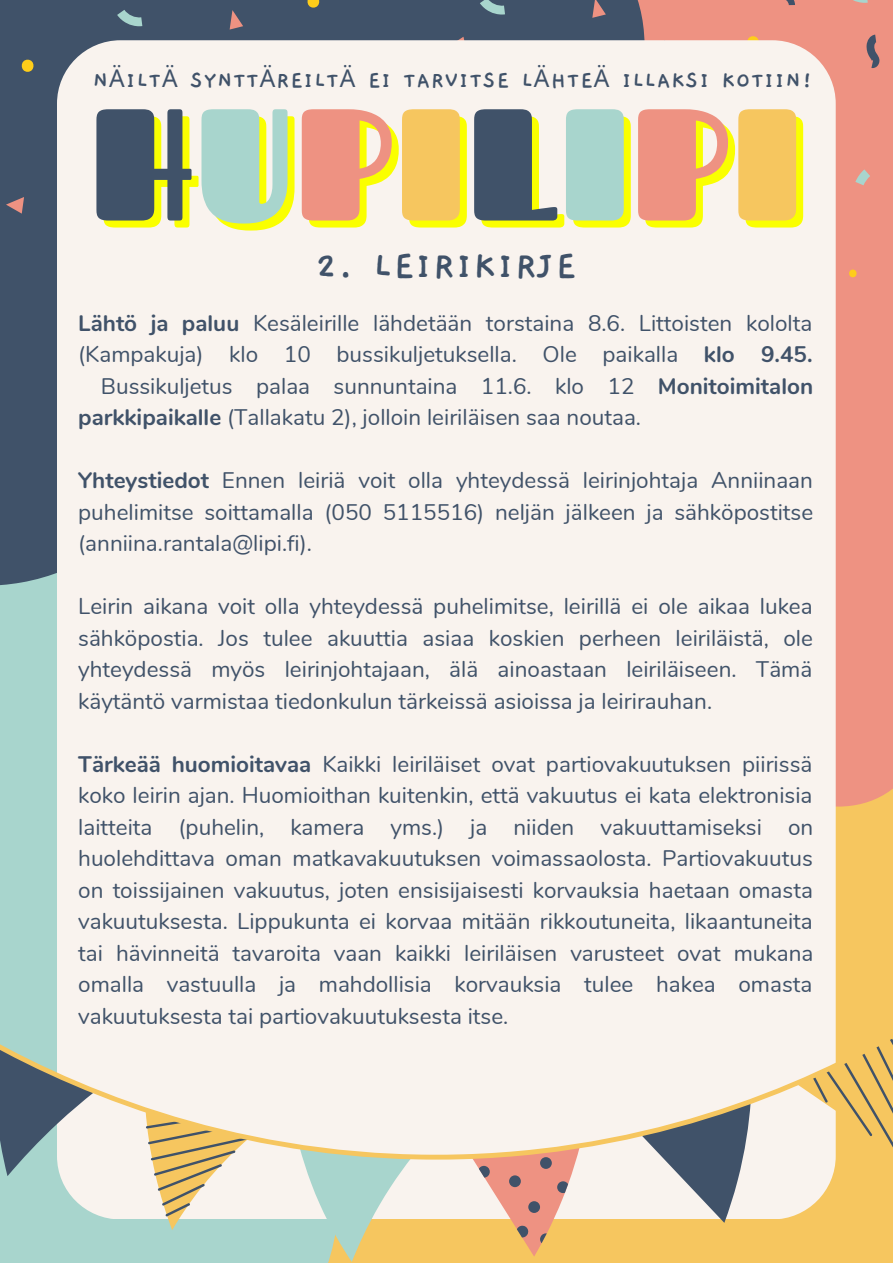
<style>
.page{position:relative;width:893px;height:1264px;background:#fff}
.page>*{position:absolute;margin:0;border:0;box-sizing:border-box;transform-origin:0 0}
.t1{font:158.55px "Fascinate";color:#faff00}
.t2{font:700 40.5px "Gaegu";letter-spacing:.05em;color:#405269}
.t3{font:700 24.45px "Gaegu";letter-spacing:.05em;color:#405269}
.t4{font:22.5px/31.5px "Nunito";color:#405269;text-align:justify}
.s1{font-family:"Noto Sans";font-weight:400}
.s2{font-weight:700}
</style>
<div class="page">
<div style="left:468px;top:891px;width:424px;height:371px;background:#f6c65f"></div>
<div style="left:0;top:591px;width:468px;height:671px;background:#a8d5cd"></div>
<svg style="left:646px;top:0;width:246px;height:891px;background:#ee9780"></svg>
<div style="left:0;top:0;width:646px;height:591px;background:#405269"></div>
<svg style="left:866px;top:35px;width:13px;height:33px"></svg>
<svg style="left:769px;top:0;width:26px;height:5px"></svg>
<svg style="left:847px;top:269px;width:10px;height:8px"></svg>
<svg style="left:745px;top:36px;width:15px;height:4px"></svg>
<svg style="left:842px;top:0;width:25px;height:3px"></svg>
<svg style="left:855px;top:169px;width:15px;height:16px"></svg>
<svg style="left:836px;top:133px;width:15px;height:13px"></svg>
<svg style="left:814px;top:25px;width:15px;height:13px"></svg>
<svg style="left:592px;top:0;width:13px;height:18px"></svg>
<svg style="left:0;top:136px;width:8px;height:12px"></svg>
<svg style="left:29px;top:0;width:41px;height:29px"></svg>
<svg style="left:17px;top:52px;width:21px;height:20px"></svg>
<svg style="left:117px;top:0;width:39px;height:26px"></svg>
<svg style="left:6px;top:197px;width:18px;height:17px"></svg>
<svg style="left:492px;top:37px;width:25px;height:3px"></svg>
<svg style="left:406px;top:0;width:26px;height:17px"></svg>
<svg style="left:305px;top:0;width:16px;height:8px"></svg>
<svg style="left:480px;top:0;width:25px;height:15px"></svg>
<svg style="left:141px;top:37px;width:138px;height:3px"></svg>
<svg style="left:451px;top:37px;width:15px;height:3px"></svg>
<svg style="left:203px;top:0;width:40px;height:30px"></svg>
<div style="left:57px;top:40px;width:778px;height:1179px;background:#f9f3ee;border-radius:63px"></div>
<svg style="left:299px;top:1243px;width:113px;height:18px;background:#d8cb88"></svg>
<svg style="left:471px;top:1243px;width:109px;height:13px"></svg>
<svg style="left:0;top:1159px;width:892px;height:84px"></svg>
<svg style="left:0;top:1012px;width:892px;height:147px"></svg>
<p class="t3" style="left:93px;top:69px;width:721px">N<span class="s1">Ä</span>ILT<span class="s1">Ä</span> SYNTT<span class="s1">Ä</span>REILT<span class="s1">Ä</span> EI TARVITSE L<span class="s1">Ä</span>HTE<span class="s1">Ä</span> ILLAKSI KOTIIN!</p>
<p class="t1" style="left:96px;top:63px;width:715px">HUPILIPI</p>
<p class="t2" style="left:316px;top:246px;width:262px">2. LEIRIKIRJE</p>
<p class="t4" style="left:78px;top:308px;width:735px"><span class="s2">Lähtö ja paluu</span> Kesäleirille lähdetään torstaina 8.6. Littoisten kololta</p>
<p class="t4" style="left:78px;top:339px;width:735px">(Kampakuja) klo 10 bussikuljetuksella. Ole paikalla <span class="s2">klo 9.45.</span></p>
<p class="t4" style="left:101px;top:370px;width:713px">Bussikuljetus palaa sunnuntaina 11.6. klo 12 <span class="s2">Monitoimitalon</span></p>
<p class="t4" style="left:78px;top:402px;width:564px"><span class="s2">parkkipaikalle</span> (Tallakatu 2), jolloin leiriläisen saa noutaa.</p>
<p class="t4" style="left:78px;top:465px;width:736px"><span class="s2">Yhteystiedot</span> Ennen leiriä voit olla yhteydessä leirinjohtaja Anniinaan puhelimitse soittamalla (050 5115516) neljän jälkeen ja sähköpostitse (anniina.rantala@lipi.fi).</p>
<p class="t4" style="left:78px;top:591px;width:736px">Leirin aikana voit olla yhteydessä puhelimitse, leirillä ei ole aikaa lukea sähköpostia. Jos tulee akuuttia asiaa koskien perheen leiriläistä, ole yhteydessä myös leirinjohtajaan, älä ainoastaan leiriläiseen. Tämä käytäntö varmistaa tiedonkulun tärkeissä asioissa ja leirirauhan.</p>
<p class="t4" style="left:78px;top:748px;width:736px"><span class="s2">Tärkeää huomioitavaa</span> Kaikki leiriläiset ovat partiovakuutuksen piirissä koko leirin ajan. Huomioithan kuitenkin, että vakuutus ei kata elektronisia laitteita (puhelin, kamera yms.) ja niiden vakuuttamiseksi on huolehdittava oman matkavakuutuksen voimassaolosta. Partiovakuutus on toissijainen vakuutus, joten ensisijaisesti korvauksia haetaan omasta vakuutuksesta. Lippukunta ei korvaa mitään rikkoutuneita, likaantuneita tai hävinneitä tavaroita vaan kaikki leiriläisen varusteet ovat mukana omalla vastuulla ja mahdollisia korvauksia tulee hakea omasta vakuutuksesta tai partiovakuutuksesta itse.</p>
</div>
